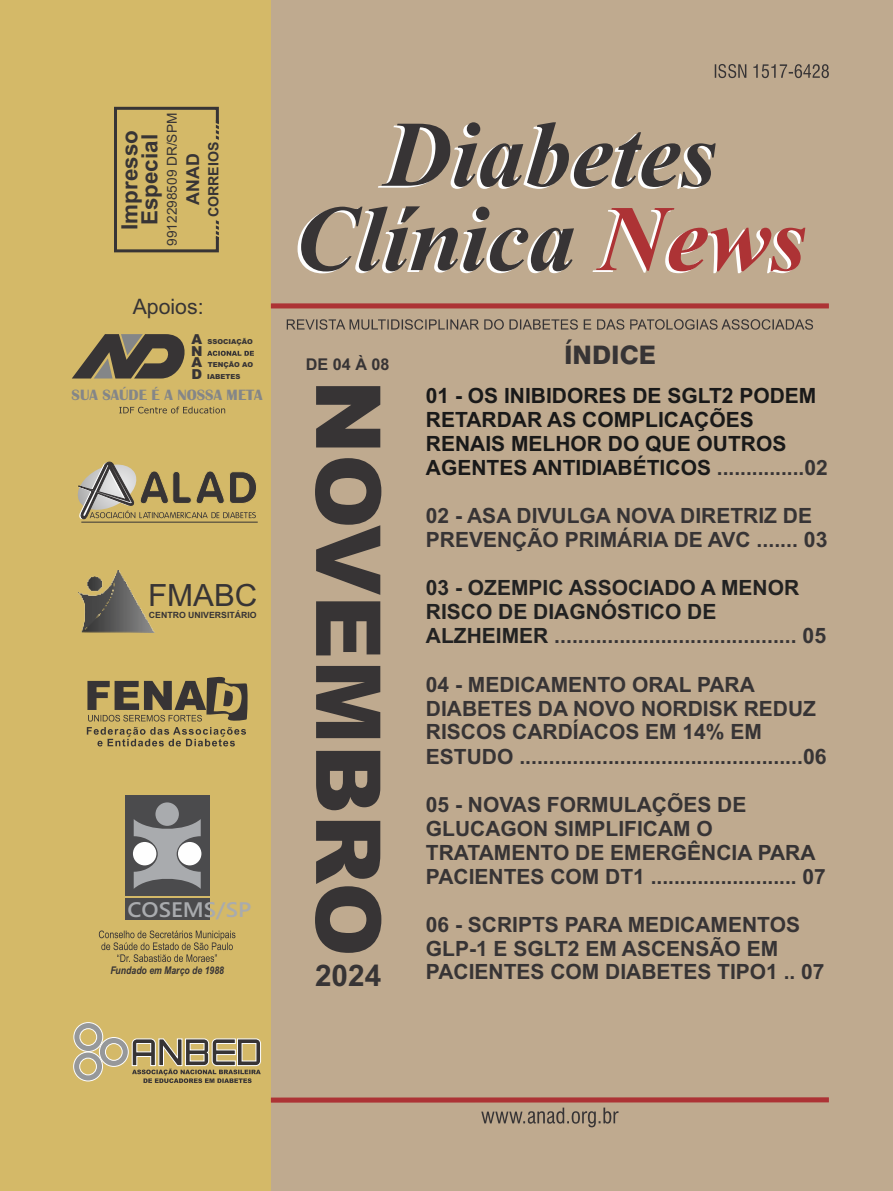
<style>
.page{position:relative;width:893px;height:1191px;background:#bfaa8f}
.page>*{position:absolute;margin:0;border:0;box-sizing:border-box;transform-origin:0 0}
.t1{font:italic 700 93.6px/84.3px "Times New Roman";color:#373435;text-align:center}
.t2{font:900 89.7px "Arial";color:#373435}
.t3{font:30.6px "Arial";color:#373435}
.t4{font:700 29.85px "Arial";color:#373435}
.t5{font:800 25.5px "Swiss 721 BT";color:#373435}
.t6{font:700 22.35px/19.8px "Arial";color:#373435}
.t7{font:700 21.3px "Arial";color:#373435}
.t8{font:21.3px "Arial";color:#373435}
.t9{font:700 21px/24px "Arial";color:#373435}
.t10{font:700 21px/24px "Arial";color:#191919}
.t11{font:700 21px/24px "Arial";color:#222}
.t12{font:600 21px "Yu Gothic UI";color:#a9abae;scale:1.08 1}
.t13{font:700 17.85px "Arial";color:#373435}
.t14{font:700 16.2px "Arial";color:#373435}
.t15{font:700 15.45px "Britannic";color:#848688}
.t16{font:700 14.1px "Arial";color:#373435}
.t17{font:900 13.8px/11.6px "Arial";color:#373435;text-align:justify}
.t18{font:13.65px "Arial";color:#373435}
.t19{font:italic 700 10.5px "Arial Narrow";color:#373435}
.t20{font:700 8.55px "Arial";color:#373435}
.t21{font:900 6.9px/11.6px "Arial";color:#373435}
.s1{color:#ad3335}
.s2{color:#373435}
.s3{font-size:21.3px}
.s4{font-size:21px;color:#222}
.s5{font-size:21px}
</style>
<div class="page">
<div style="left:0;top:0;width:271px;height:1191px;background:#d4b968"></div>
<svg style="left:271px;top:1097px;width:558px;height:30px"></svg>
<svg style="left:287px;top:319px;width:526px;height:11px"></svg>
<svg style="left:271px;top:303px;width:558px;height:5px;background:#ae3c3c"></svg>
<svg style="left:715px;top:64px;width:114px;height:14px"></svg>
<svg style="left:99px;top:930px;width:136px;height:32px"></svg>
<svg style="left:87px;top:676px;width:161px;height:70px"></svg>
<svg style="left:72px;top:334px;width:113px;height:44px"></svg>
<svg style="left:207px;top:351px;width:47px;height:5px"></svg>
<svg style="left:119px;top:406px;width:106px;height:7px"></svg>
<hr style="left:81px;top:522px;width:177px;height:1px;background:#373435">
<svg style="left:77px;top:461px;width:179px;height:59px"></svg>
<img style="left:78px;top:571px;width:77px;height:61px">
<svg style="left:73px;top:1022px;width:188px;height:61px"></svg>
<div style="left:125px;top:898px;width:84px;height:22px;background:#4b4b4d"></div>
<div style="left:125px;top:795px;width:84px;height:100px;background:#4b4b4d"></div>
<div style="left:155px;top:802px;width:24px;height:24px;background:#a9abae;border-radius:50%"></div>
<svg style="left:134px;top:819px;width:67px;height:70px"></svg>
<svg style="left:114px;top:106px;width:105px;height:147px"></svg>
<p class="t18" style="left:167px;top:246px;width:134px;rotate:-90deg">9912298509 DR/SPM</p>
<p class="t6" style="left:122px;top:230px;width:101px;rotate:-90deg">Impresso<br>Especial</p>
<p class="t13" style="left:186px;top:205px;width:53px;rotate:-90deg">ANAD</p>
<p class="t16" style="left:208px;top:217px;width:77px;rotate:-90deg">CORREIOS</p>
<p class="t8" style="left:133px;top:299px;width:72px">Apoios:</p>
<p class="t17" style="left:191px;top:335px;width:13px">A N A D</p>
<p class="t15" style="left:72px;top:390px;width:193px">SUA SAÚDE É A NOSSA META</p>
<p class="t21" style="left:207px;top:336px;width:47px">SSOCIAÇÃO</p>
<p class="t21" style="left:207px;top:359px;width:47px">TENÇÃO AO<br>IABETES</p>
<h3 class="t3" style="left:148px;top:583px;width:111px">FMABC</h3>
<p class="t20" style="left:149px;top:612px;width:109px">CENTRO UNIVERSITÁRIO</p>
<p class="t12" style="left:127px;top:901px;width:116px">COSEMS/SP</p>
<p class="t19" style="left:110px;top:966px;width:115px">Fundado em Março de 1988</p>
<h1 class="t1" style="left:295px;top:122px;width:513px">Diabetes<br>Clínica <span class="s1">News</span></h1>
<p class="t14" style="left:306px;top:358px;width:85px">DE 04 À 08</p>
<h2 class="t2" style="left:380px;top:379px;width:579px;rotate:90deg">NOVEMBRO</h2>
<p class="t5" style="left:564px;top:345px;width:93px">ÍNDICE</p>
<p class="t10" style="left:426px;top:386px;width:403px">01 - OS INIBIDORES DE SGLT2 PODEM<br>RETARDAR AS COMPLICAÇÕES<br>RENAIS MELHOR DO QUE OUTROS<br>AGENTES ANTIDIABÉTICOS <span class="s2">...............02</span></p>
<p class="t9" style="left:426px;top:505px;width:403px">02 - ASA DIVULGA NOVA DIRETRIZ DE<br>PREVENÇÃO PRIMÁRIA DE AVC <span class="s3">....... 03</span></p>
<p class="t11" style="left:426px;top:578px;width:375px">03 - OZEMPIC ASSOCIADO A MENOR<br>RISCO DE DIAGNÓSTICO DE</p>
<p class="t7" style="left:426px;top:628px;width:402px"><span class="s4">ALZHEIMER</span> ......................................... 05</p>
<p class="t9" style="left:426px;top:674px;width:392px">04 - MEDICAMENTO ORAL PARA<br>DIABETES DA NOVO NORDISK REDUZ<br>RISCOS CARDÍACOS EM 14% EM</p>
<p class="t7" style="left:426px;top:748px;width:402px"><span class="s5">ESTUDO</span> ................................................06</p>
<p class="t9" style="left:426px;top:794px;width:401px">05 - NOVAS FORMULAÇÕES DE<br>GLUCAGON SIMPLIFICAM O<br>TRATAMENTO DE EMERGÊNCIA PARA<br>PACIENTES COM DT1 ......................... 07</p>
<p class="t9" style="left:426px;top:914px;width:376px">06 - SCRIPTS PARA MEDICAMENTOS<br>GLP-1 E SGLT2 EM ASCENSÃO EM</p>
<h3 class="t4" style="left:315px;top:963px;width:68px">2024</h3>
<p class="t9" style="left:426px;top:962px;width:400px">PACIENTES COM DIABETES TIPO1 .. 07</p>
</div>
